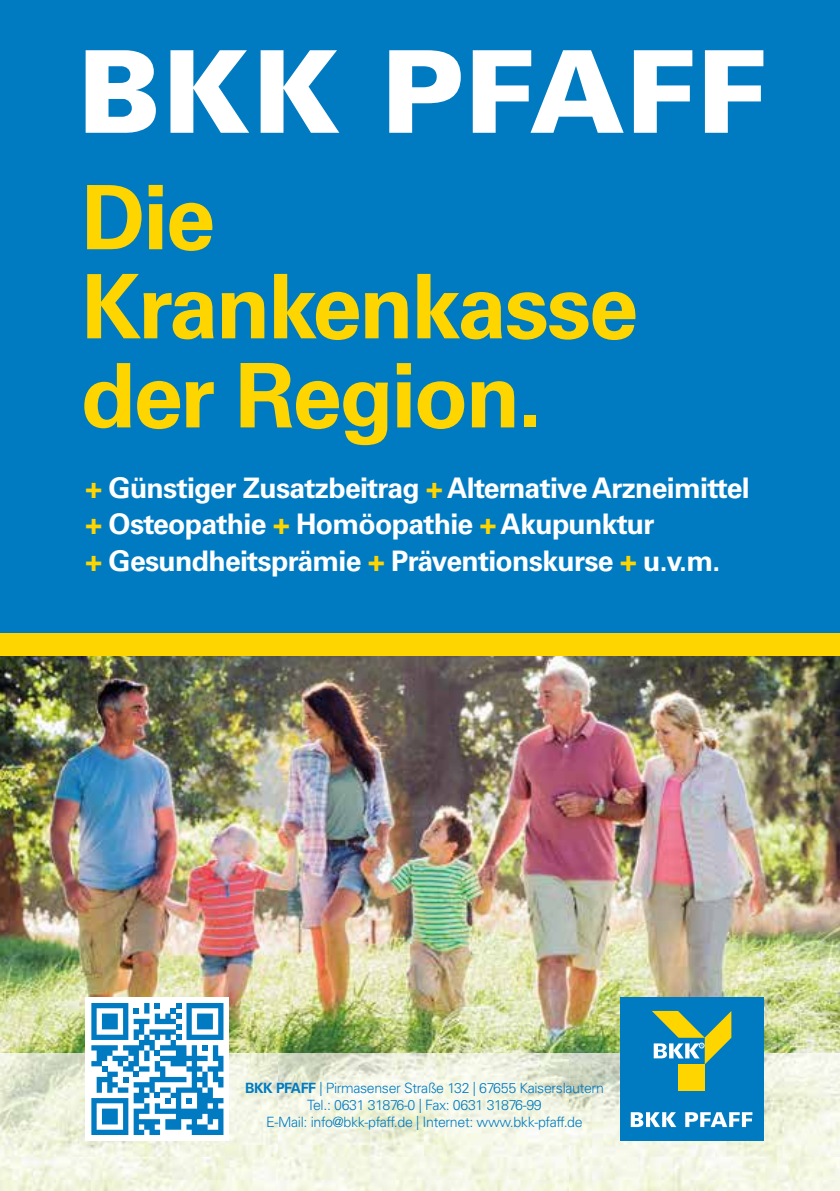
<style>
.page{position:relative;width:840px;height:1191px;background:#fff}
.page>*{position:absolute;margin:0;border:0;box-sizing:border-box;transform-origin:0 0}
.t1{font:700 89px/89px "Univers CE";letter-spacing:-.025em;color:#ffd500}
.t2{font:700 28.4px/36.4px "Univers CE";letter-spacing:-.025em;color:#fff}
.t3{font:300 14.2px/17px "Univers CE";letter-spacing:-.025em;color:#007bc2;text-align:center}
.s1{color:#ffd500}
.s2{font-weight:700}
</style>
<div class="page">
<div style="left:0;top:0;width:839px;height:1191px;background:#007bc2"></div>
<svg style="left:86px;top:50px;width:677px;height:83px"></svg>
<img style="left:0;top:656px;width:839px;height:535px">
<div style="left:0;top:633px;width:839px;height:23px;background:#ffd500"></div>
<div style="left:619px;top:997px;width:144px;height:143px;background:#007bc2"></div>
<svg style="left:630px;top:1112px;width:46px;height:15px"></svg>
<svg style="left:685px;top:1112px;width:67px;height:15px"></svg>
<div style="left:678px;top:1064px;width:26px;height:26px;background:#ffd500"></div>
<svg style="left:652px;top:1011px;width:79px;height:53px"></svg>
<div style="left:86px;top:997px;width:143px;height:143px;background:#fff"></div>
<svg style="left:91px;top:1003px;width:132px;height:132px"></svg>
<h1 class="t1" style="left:81px;top:176px;width:558px">Die<br>Krankenkasse der Region.</h1>
<h2 class="t2" style="left:86px;top:471px;width:665px"><span class="s1">+</span> Günstiger Zusatzbeitrag <span class="s1">+</span> Alternative Arzneimittel <span class="s1">+</span> Osteopathie <span class="s1">+</span> Homöopathie <span class="s1">+</span> Akupunktur<br><span class="s1">+</span> Gesundheitsprämie <span class="s1">+</span> Präventionskurse <span class="s1">+</span> u.v.m.</h2>
<p class="t3" style="left:245px;top:1079px;width:360px"><span class="s2">BKK PFAFF</span> | Pirmasenser Straße 132 | 67655 Kaiserslautern<br>Tel.: 0631 31876-0 | Fax: 0631 31876-99<br>E-Mail: info@bkk-pfaff.de | Internet: www.bkk-pfaff.de</p>
</div>
